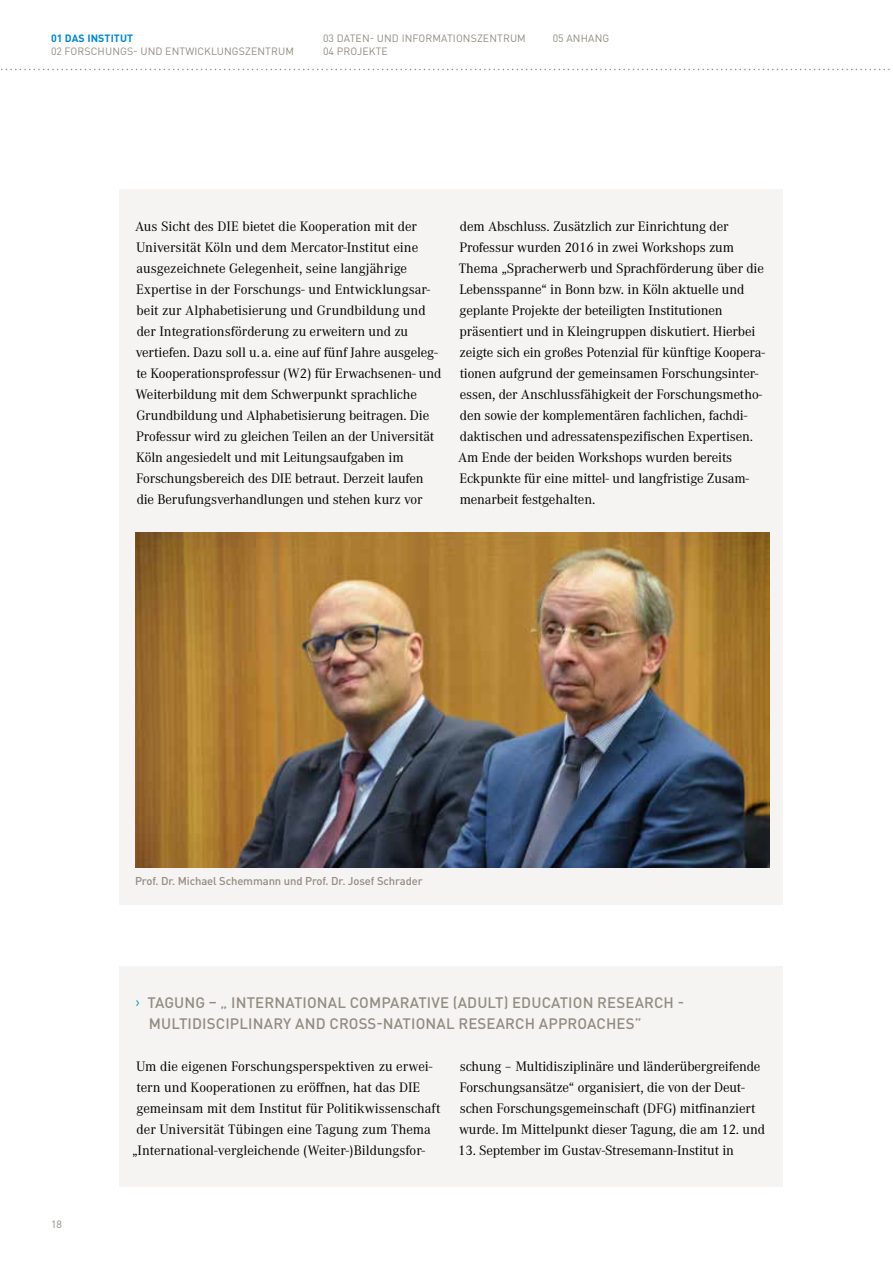
<style>
.page{position:relative;width:893px;height:1263px;background:#fff}
.page>*{position:absolute;margin:0;border:0;box-sizing:border-box;transform-origin:0 0}
.t1{font:500 15px/21px "DIN Pro";letter-spacing:.01em;color:#918d82}
.t2{font:14.25px/21px "Corporate A";letter-spacing:-.01em;color:#000}
.t3{font:500 11.25px "DIN Pro";letter-spacing:-.01em;color:#918d82}
.t4{font:10.5px/12.6px "DIN Pro";letter-spacing:.01em;color:#918d82}
.t5{font:700 10.5px "DIN Pro";letter-spacing:.01em;color:#0087cc}
.s1{font-family:"Myriad Pro";font-weight:400;color:#0087cc}
</style>
<div class="page">
<svg style="left:1px;top:69px;width:892px;height:1px"></svg>
<div style="left:119px;top:189px;width:663px;height:716px;background:#f5f4f2"></div>
<div style="left:119px;top:966px;width:663px;height:220px;background:#f5f4f2"></div>
<img style="left:135px;top:532px;width:635px;height:335px">
<p class="t5" style="left:51px;top:29px;width:84px">01 DAS INSTITUT</p>
<p class="t4" style="left:51px;top:44px;width:244px">02 FORSCHUNGS- UND ENTWICKLUNGSZENTRUM</p>
<p class="t4" style="left:323px;top:31px;width:204px">03 DATEN- UND INFORMATIONSZENTRUM<br>04 PROJEKTE</p>
<p class="t4" style="left:553px;top:31px;width:58px">05 ANHANG</p>
<p class="t2" style="left:135px;top:216px;width:308px">Aus Sicht des DIE bietet die Kooperation mit der Universität Köln und dem Mercator-Institut eine ausgezeichnete Gelegenheit, seine langjährige Expertise in der Forschungs- und Entwicklungsar&shy;beit zur Alphabetisierung und Grundbildung und der Integrationsförderung zu erweitern und zu vertiefen. Dazu soll u.a. eine auf fünf Jahre ausgeleg&shy;te Kooperationsprofessur (W2) für Erwachsenen- und Weiterbildung mit dem Schwerpunkt sprachliche Grundbildung und Alphabetisierung beitragen. Die Professur wird zu gleichen Teilen an der Universität Köln angesiedelt und mit Leitungsaufgaben im Forschungsbereich des DIE betraut. Derzeit laufen die Berufungsverhandlungen und stehen kurz vor</p>
<p class="t2" style="left:458px;top:216px;width:308px">dem Abschluss. Zusätzlich zur Einrichtung der Professur wurden 2016 in zwei Workshops zum Thema „Spracherwerb und Sprachförderung über die Lebensspanne“ in Bonn bzw. in Köln aktuelle und geplante Projekte der beteiligten Institutionen präsentiert und in Kleingruppen diskutiert. Hierbei zeigte sich ein großes Potenzial für künftige Koopera&shy;tionen aufgrund der gemeinsamen Forschungsinter&shy;essen, der Anschlussfähigkeit der Forschungsmetho&shy;den sowie der komplementären fachlichen, fachdi&shy;daktischen und adressatenspezifischen Expertisen.<br>Am Ende der beiden Workshops wurden bereits Eckpunkte für eine mittel- und langfristige Zusam&shy;menarbeit festgehalten.</p>
<p class="t3" style="left:135px;top:872px;width:289px">Prof. Dr. Michael Schemmann und Prof. Dr. Josef Schrader</p>
<p class="t4" style="left:51px;top:1217px;width:12px">18</p>
<p class="t1" style="left:149px;top:990px;width:537px;text-indent:-13px"><span class="s1">›</span> TAGUNG – „ INTERNATIONAL COMPARATIVE (ADULT) EDUCATION RESEARCH -<br>MULTIDISCIPLINARY AND CROSS-NATIONAL RESEARCH APPROACHES”</p>
<p class="t2" style="left:136px;top:1056px;width:298px">Um die eigenen Forschungsperspektiven zu erwei-</p>
<p class="t2" style="left:136px;top:1077px;width:285px">tern und Kooperationen zu eröffnen, hat das DIE</p>
<p class="t2" style="left:136px;top:1098px;width:306px">gemeinsam mit dem Institut für Politikwissenschaft</p>
<p class="t2" style="left:137px;top:1119px;width:296px">der Universität Tübingen eine Tagung zum Thema</p>
<p class="t2" style="left:132px;top:1140px;width:295px">„International-vergleichende (Weiter-)Bildungsfor-</p>
<p class="t2" style="left:459px;top:1056px;width:307px">schung – Multidisziplinäre und länderübergreifende Forschungsansätze“ organisiert, die von der Deut&shy;schen Forschungsgemeinschaft (DFG) mitfinanziert wurde. Im Mittelpunkt dieser Tagung, die am 12. und</p>
<p class="t2" style="left:458px;top:1140px;width:277px">13. September im Gustav-Stresemann-Institut in</p>
</div>
